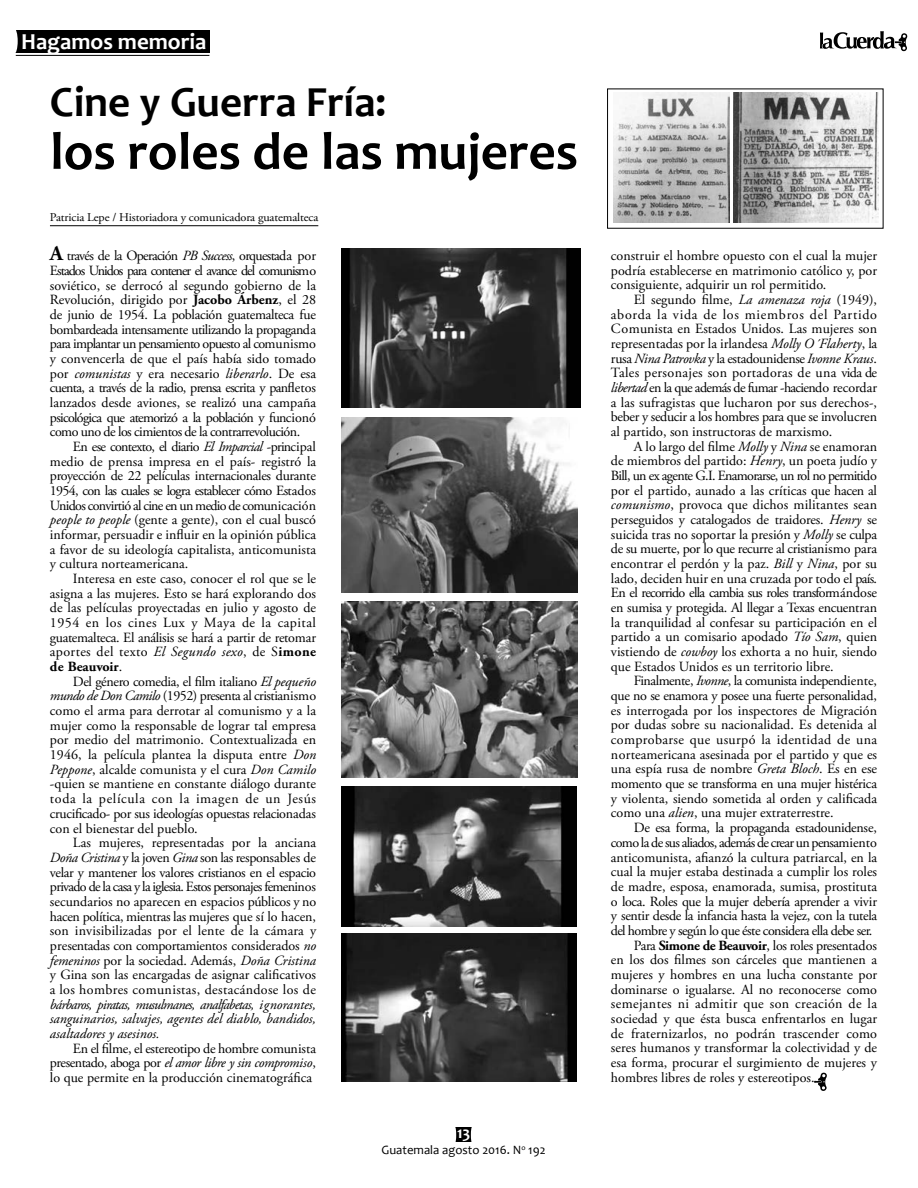
<style>
.page{position:relative;width:918px;height:1188px;background:#fff}
.page>*{position:absolute;margin:0;border:0;box-sizing:border-box;transform-origin:0 0}
.t1{font:700 53.25px "Candara";color:#000}
.t2{font:700 43.05px "Candara";color:#000}
.t3{font:700 22.95px "Candara";color:#fff}
.t4{font:700 16.65px "Candara";color:#fff}
.t5{font:14.1px/14.7px "Adobe Garamond Pro";color:#000;text-align:justify}
.t6{font:14.1px "Adobe Garamond Pro";letter-spacing:-.025em;color:#000}
.t7{font:italic 14.1px/14.7px "Adobe Garamond Pro";color:#000;text-align:justify}
.t8{font:14.1px "Adobe Garamond Pro";letter-spacing:-.05em;color:#000}
.t9{font:14.1px "Adobe Garamond Pro";letter-spacing:-.04em;color:#000}
.t10{font:14.1px "Adobe Garamond Pro";letter-spacing:.025em;color:#000}
.t11{font:12.75px "Candara";color:#000}
.t12{font:11.85px "Adobe Garamond Pro";letter-spacing:-.01em;color:#000;scale:1.04 1}
.s1{font-weight:700;font-size:21px}
.s2{font-style:italic}
.s3{font-weight:700}
</style>
<div class="page">
<svg style="left:814px;top:1072px;width:13px;height:19px"></svg>
<div style="left:15px;top:30px;width:194px;height:22px;background:#000"></div>
<div style="left:11px;top:28px;width:7px;height:26px;background:#fff;border-radius:50%"></div>
<hr style="left:50px;top:225px;width:268px;height:1px;background:#000">
<hr style="left:16px;top:55px;width:193px;height:1px;background:#000">
<svg style="left:820px;top:31px;width:88px;height:21px"></svg>
<div style="left:456px;top:1128px;width:16px;height:14px;background:#000"></div>
<svg style="left:471px;top:1127px;width:1px;height:15px"></svg>
<img style="left:341px;top:417px;width:237px;height:175px">
<img style="left:342px;top:602px;width:236px;height:176px">
<img style="left:341px;top:249px;width:239px;height:158px">
<img style="left:342px;top:786px;width:235px;height:140px">
<img style="left:342px;top:933px;width:234px;height:148px">
<img style="left:733px;top:93px;width:145px;height:129px">
<img style="left:613px;top:93px;width:116px;height:129px">
<h3 class="t3" style="left:21px;top:27px;width:187px">Hagamos memoria</h3>
<h2 class="t2" style="left:50px;top:75px;width:338px">Cine y Guerra Fría:</h2>
<h1 class="t1" style="left:50px;top:118px;width:530px">los roles de las mujeres</h1>
<p class="t12" style="left:50px;top:210px;width:260px">Patricia Lepe / Historiadora y comunicadora guatemalteca</p>
<p class="t5" style="left:50px;top:249px;width:268px"><span class="s1">A</span> través de la Operación <span class="s2">PB Success</span>, orquestada por Estados Unidos para contener el avance del comunismo soviético, se derrocó al segundo gobierno de la Revolución, dirigido por <span class="s3">Jacobo Árbenz</span>, el 28 de junio de 1954. La población guatemalteca fue bombardeada intensamente utilizando la propaganda para implantar un pensamiento opuesto al comunismo y convencerla de que el país había sido tomado por <span class="s2">comunistas</span> y era necesario <span class="s2">liberarlo</span>. De esa cuenta, a través de la radio, prensa escrita y panfletos lanzados desde aviones, se realizó una campaña psicológica que atemorizó a la población y funcionó como uno de los cimientos de la contrarrevolución.</p>
<p class="t5" style="left:50px;top:440px;width:268px;text-indent:23px">En ese contexto, el diario <span class="s2">El Imparcial</span> -principal medio de prensa impresa en el país- registró la proyección de 22 películas internacionales durante 1954, con las cuales se logra establecer cómo Estados Unidos convirtió al cine en un medio de comunicación <span class="s2">people to people</span> (gente a gente), con el cual buscó informar, persuadir e influir en la opinión pública a favor de su ideología capitalista, anticomunista y cultura norteamericana.</p>
<p class="t5" style="left:50px;top:572px;width:268px;text-indent:23px">Interesa en este caso, conocer el rol que se le asigna a las mujeres. Esto se hará explorando dos de las películas proyectadas en julio y agosto de 1954 en los cines Lux y Maya de la capital guatemalteca. El análisis se hará a partir de retomar aportes del texto <span class="s2">El Segundo sexo</span>, de S<span class="s3">imone de Beauvoir</span>.</p>
<p class="t5" style="left:50px;top:674px;width:268px;text-indent:23px">Del género comedia, el film italiano <span class="s2">El pequeño mundo de Don Camilo</span> (1952) presenta al cristianismo como el arma para derrotar al comunismo y a la mujer como la responsable de lograr tal empresa por medio del matrimonio. Contextualizada en 1946, la película plantea la disputa entre <span class="s2">Don Peppone</span>, alcalde comunista y el cura <span class="s2">Don Camilo </span>-quien se mantiene en constante diálogo durante toda la película con la imagen de un Jesús crucificado- por sus ideologías opuestas relacionadas con el bienestar del pueblo.</p>
<p class="t5" style="left:50px;top:836px;width:268px;text-indent:23px">Las mujeres, representadas por la anciana <span class="s2">Doña Cristina</span> y la joven <span class="s2">Gina</span> son las responsables de velar y mantener los valores cristianos en el espacio privado de la casa y la iglesia. Estos personajes femeninos secundarios no aparecen en espacios públicos y no hacen política, mientras las mujeres que sí lo hacen, son invisibilizadas por el lente de la cámara y presentadas con comportamientos considerados <span class="s2">no femeninos</span> por la sociedad. Además, <span class="s2">Doña Cristina </span>y Gina son las encargadas de asignar calificativos a los hombres comunistas, destacándose los de</p>
<p class="t7" style="left:50px;top:997px;width:268px">bárbaros, piratas, musulmanes, analfabetas, ignorantes, sanguinarios, salvajes, agentes del diablo, bandidos, asaltadores y asesinos.</p>
<p class="t5" style="left:50px;top:1041px;width:268px;text-indent:23px">En el filme, el estereotipo de hombre comunista presentado, aboga por <span class="s2">el amor libre y sin compromiso</span>, lo que permite en la producción cinematográfica</p>
<p class="t4" style="left:457px;top:1122px;width:15px">13</p>
<p class="t11" style="left:381px;top:1142px;width:166px">Guatemala agosto 2016. N<sup>o</sup> 192</p>
<p class="t5" style="left:611px;top:249px;width:268px">construir el hombre opuesto con el cual la mujer podría establecerse en matrimonio católico y, por consiguiente, adquirir un rol permitido.</p>
<p class="t5" style="left:611px;top:293px;width:268px;text-indent:23px">El segundo filme, <span class="s2">La amenaza roja</span> (1949), aborda la vida de los miembros del Partido Comunista en Estados Unidos. Las mujeres son representadas por la irlandesa <span class="s2">Molly O´Flaherty</span>, la rusa <span class="s2">Nina Patrovka</span> y la estadounidense <span class="s2">Ivonne Kraus</span>.<br>Tales personajes son portadoras de una vida de <span class="s2">libertad</span> en la que además de fumar -haciendo recordar a las sufragistas que lucharon por sus derechos-, beber y seducir a los hombres para que se involucren al partido, son instructoras de marxismo.</p>
<p class="t5" style="left:611px;top:439px;width:268px;text-indent:23px">A lo largo del filme <span class="s2">Molly</span> y <span class="s2">Nina</span> se enamoran de miembros del partido: <span class="s2">Henry</span>, un poeta judío y Bill, un ex agente G.I. Enamorarse, un rol no permitido por el partido, aunado a las críticas que hacen al <span class="s2">comunismo</span>, provoca que dichos militantes sean perseguidos y catalogados de traidores. <span class="s2">Henry</span> se suicida tras no soportar la presión y <span class="s2">Molly</span> se culpa de su muerte, por lo que recurre al cristianismo para encontrar el perdón y la paz. <span class="s2">Bill</span> y <span class="s2">Nina</span>, por su lado, deciden huir en una cruzada por todo el país.<br>En el recorrido ella cambia sus roles transformándose en sumisa y protegida. Al llegar a Texas encuentran la tranquilidad al confesar su participación en el partido a un comisario apodado <span class="s2">Tío Sam</span>, quien vistiendo de <span class="s2">cowboy</span> los exhorta a no huir, siendo que Estados Unidos es un territorio libre.</p>
<p class="t5" style="left:611px;top:674px;width:268px;text-indent:23px">Finalmente, <span class="s2">Ivonne</span>, la comunista independiente, que no se enamora y posee una fuerte personalidad, es interrogada por los inspectores de Migración por dudas sobre su nacionalidad. Es detenida al comprobarse que usurpó la identidad de una norteamericana asesinada por el partido y que es una espía rusa de nombre <span class="s2">Greta Bloch</span>. Es en ese momento que se transforma en una mujer histérica y violenta, siendo sometida al orden y calificada como una <span class="s2">alien</span>, una mujer extraterrestre.</p>
<p class="t6" style="left:634px;top:819px;width:245px">De esa forma, la propaganda estadounidense,</p>
<p class="t8" style="left:611px;top:834px;width:268px">como la de sus aliados, además de crear un pensamiento</p>
<p class="t5" style="left:611px;top:850px;width:268px">anticomunista, afianzó la cultura patriarcal, en la</p>
<p class="t5" style="left:611px;top:865px;width:268px">cual la mujer estaba destinada a cumplir los roles</p>
<p class="t5" style="left:611px;top:880px;width:268px">de madre, esposa, enamorada, sumisa, prostituta</p>
<p class="t6" style="left:611px;top:893px;width:268px">o loca. Roles que la mujer debería aprender a vivir</p>
<p class="t6" style="left:611px;top:907px;width:268px">y sentir desde la infancia hasta la vejez, con la tutela</p>
<p class="t9" style="left:611px;top:922px;width:263px">del hombre y según lo que éste considera ella debe ser.</p>
<p class="t6" style="left:634px;top:937px;width:245px">Para <span class="s3">Simone de Beauvoir</span>, los roles presentados</p>
<p class="t5" style="left:611px;top:953px;width:268px">en los dos filmes son cárceles que mantienen a</p>
<p class="t5" style="left:611px;top:968px;width:268px">mujeres y hombres en una lucha constante por</p>
<p class="t5" style="left:611px;top:982px;width:268px">dominarse o igualarse. Al no reconocerse como</p>
<p class="t10" style="left:611px;top:995px;width:268px">semejantes ni admitir que son creación de la</p>
<p class="t5" style="left:611px;top:1012px;width:268px">sociedad y que ésta busca enfrentarlos en lugar</p>
<p class="t5" style="left:611px;top:1026px;width:268px">de fraternizarlos, no podrán trascender como</p>
<p class="t5" style="left:611px;top:1041px;width:268px">seres humanos y transformar la colectividad y de</p>
<p class="t5" style="left:611px;top:1056px;width:268px">esa forma, procurar el surgimiento de mujeres y</p>
<p class="t5" style="left:611px;top:1070px;width:205px">hombres libres de roles y estereotipos.</p>
</div>
